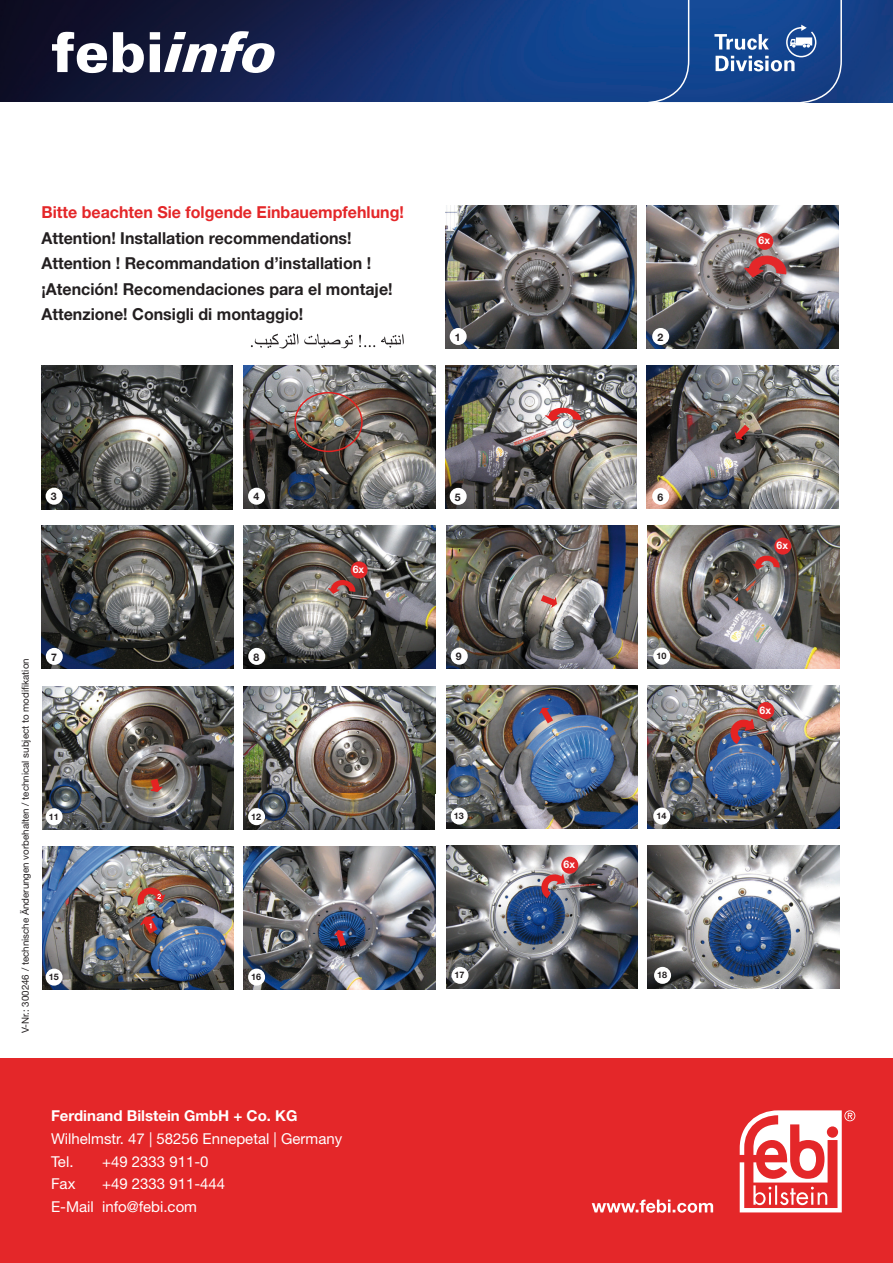
<style>
.page{position:relative;width:893px;height:1263px;background:#fff}
.page>*{position:absolute;margin:0;border:0;box-sizing:border-box;transform-origin:0 0}
.t1{font:700 16.5px/25.5px "Helvetica Neue LT Std";color:#231f20}
.t2{font:700 16.5px "Helvetica Neue LT Std";color:#e42729}
.t3{font:15px/23px "Helvetica Neue LT Std";color:#fff}
.t4{font:700 15px "Helvetica Neue LT Std";color:#fff}
.t5{font:700 10.5px "Helvetica Neue LT Std";color:#fff}
.t6{font:700 10.5px "Helvetica Neue LT Std";color:#231f20}
.t7{font:9.75px "Helvetica Neue LT Std";color:#231f20}
.t8{font:700 9px "Helvetica Neue LT Std";color:#231f20}
</style>
<div class="page">
<div style="left:843px;top:0;width:50px;height:102px;background:#163d82"></div>
<svg style="left:690px;top:0;width:153px;height:103px;background:#194890"></svg>
<svg style="left:0;top:0;width:690px;height:103px;background:#153067"></svg>
<div style="left:0;top:1059px;width:893px;height:204px;background:#e42729"></div>
<svg style="left:740px;top:1110px;width:115px;height:102px"></svg>
<svg style="left:592px;top:1199px;width:121px;height:14px"></svg>
<svg style="left:52px;top:31px;width:223px;height:42px"></svg>
<svg style="left:714px;top:25px;width:102px;height:46px"></svg>
<img style="left:445px;top:205px;width:192px;height:144px">
<img style="left:647px;top:206px;width:191px;height:143px">
<svg style="left:743px;top:254px;width:44px;height:24px"></svg>
<img style="left:41px;top:365px;width:192px;height:144px">
<img style="left:244px;top:365px;width:191px;height:144px">
<div style="left:294px;top:392px;width:69px;height:60px;border:2px solid #e42322;border-radius:50%"></div>
<img style="left:445px;top:365px;width:192px;height:144px">
<svg style="left:544px;top:407px;width:38px;height:14px"></svg>
<img style="left:647px;top:365px;width:191px;height:144px">
<svg style="left:735px;top:425px;width:15px;height:15px"></svg>
<img style="left:42px;top:525px;width:191px;height:144px">
<img style="left:244px;top:525px;width:191px;height:144px">
<svg style="left:328px;top:579px;width:28px;height:15px"></svg>
<img style="left:446px;top:525px;width:192px;height:144px">
<svg style="left:541px;top:595px;width:16px;height:13px"></svg>
<img style="left:648px;top:525px;width:191px;height:144px">
<svg style="left:752px;top:555px;width:28px;height:15px"></svg>
<img style="left:43px;top:686px;width:191px;height:143px">
<svg style="left:150px;top:778px;width:16px;height:15px"></svg>
<img style="left:244px;top:686px;width:191px;height:143px">
<img style="left:446px;top:685px;width:192px;height:144px">
<svg style="left:539px;top:708px;width:14px;height:15px"></svg>
<img style="left:648px;top:685px;width:191px;height:144px">
<svg style="left:729px;top:717px;width:26px;height:28px"></svg>
<img style="left:43px;top:846px;width:191px;height:144px">
<svg style="left:137px;top:915px;width:21px;height:19px"></svg>
<svg style="left:136px;top:886px;width:29px;height:19px"></svg>
<img style="left:244px;top:846px;width:191px;height:144px">
<svg style="left:334px;top:930px;width:12px;height:16px"></svg>
<img style="left:446px;top:845px;width:192px;height:144px">
<svg style="left:540px;top:872px;width:25px;height:26px"></svg>
<img style="left:648px;top:845px;width:191px;height:144px">
<div style="left:756px;top:233px;width:17px;height:17px;background:#e42729;border-radius:50%"></div>
<div style="left:757px;top:702px;width:17px;height:17px;background:#e42729;border-radius:50%"></div>
<div style="left:561px;top:857px;width:17px;height:17px;background:#e42729;border-radius:50%"></div>
<div style="left:774px;top:538px;width:17px;height:17px;background:#e42729;border-radius:50%"></div>
<div style="left:351px;top:561px;width:17px;height:17px;background:#e42729;border-radius:50%"></div>
<div style="left:450px;top:328px;width:17px;height:17px;background:#fff;border-radius:50%"></div>
<div style="left:652px;top:328px;width:17px;height:17px;background:#fff;border-radius:50%"></div>
<div style="left:46px;top:488px;width:17px;height:17px;background:#fff;border-radius:50%"></div>
<div style="left:248px;top:488px;width:17px;height:17px;background:#fff;border-radius:50%"></div>
<div style="left:450px;top:488px;width:17px;height:17px;background:#fff;border-radius:50%"></div>
<div style="left:652px;top:488px;width:17px;height:17px;background:#fff;border-radius:50%"></div>
<div style="left:46px;top:648px;width:17px;height:17px;background:#fff;border-radius:50%"></div>
<div style="left:248px;top:648px;width:17px;height:17px;background:#fff;border-radius:50%"></div>
<div style="left:451px;top:648px;width:17px;height:17px;background:#fff;border-radius:50%"></div>
<div style="left:653px;top:648px;width:17px;height:17px;background:#fff;border-radius:50%"></div>
<div style="left:46px;top:808px;width:17px;height:17px;background:#fff;border-radius:50%"></div>
<div style="left:248px;top:808px;width:17px;height:17px;background:#fff;border-radius:50%"></div>
<div style="left:451px;top:807px;width:17px;height:17px;background:#fff;border-radius:50%"></div>
<div style="left:653px;top:807px;width:17px;height:17px;background:#fff;border-radius:50%"></div>
<div style="left:46px;top:968px;width:17px;height:18px;background:#fff;border-radius:50%"></div>
<div style="left:248px;top:968px;width:17px;height:18px;background:#fff;border-radius:50%"></div>
<div style="left:452px;top:967px;width:17px;height:17px;background:#fff;border-radius:50%"></div>
<div style="left:654px;top:967px;width:17px;height:17px;background:#fff;border-radius:50%"></div>
<svg style="left:381px;top:334px;width:23px;height:14px"></svg>
<svg style="left:359px;top:335px;width:16px;height:12px"></svg>
<svg style="left:251px;top:333px;width:102px;height:15px"></svg>
<p class="t2" style="left:41px;top:202px;width:364px">Bitte beachten Sie folgende Einbauempfehlung!</p>
<p class="t1" style="left:41px;top:225px;width:353px">Attention! Installation recommendations!<br>Attention ! Recommandation d’installation ! ¡Atención! Recomendaciones para el montaje!<br>Attenzione! Consigli di montaggio!</p>
<p class="t5" style="left:758px;top:234px;width:13px">6x</p>
<p class="t6" style="left:455px;top:330px;width:7px">1</p>
<p class="t6" style="left:657px;top:330px;width:7px">2</p>
<p class="t6" style="left:51px;top:490px;width:7px">3</p>
<p class="t6" style="left:253px;top:490px;width:7px">4</p>
<p class="t6" style="left:455px;top:490px;width:7px">5</p>
<p class="t6" style="left:657px;top:490px;width:7px">6</p>
<p class="t5" style="left:353px;top:563px;width:13px">6x</p>
<p class="t7" style="left:20px;top:1033px;width:376px;rotate:-90deg">V-Nr.: 300246 / technische Änderungen vorbehalten / technical subject to modifikation</p>
<p class="t6" style="left:51px;top:650px;width:7px">7</p>
<p class="t6" style="left:254px;top:650px;width:7px">8</p>
<p class="t6" style="left:456px;top:650px;width:7px">9</p>
<p class="t8" style="left:656px;top:650px;width:12px">10</p>
<p class="t8" style="left:49px;top:811px;width:12px">11</p>
<p class="t8" style="left:251px;top:811px;width:12px">12</p>
<p class="t8" style="left:454px;top:810px;width:12px">13</p>
<p class="t8" style="left:656px;top:810px;width:12px">14</p>
<p class="t5" style="left:563px;top:858px;width:13px">6x</p>
<p class="t8" style="left:49px;top:971px;width:12px">15</p>
<p class="t8" style="left:251px;top:971px;width:12px">16</p>
<p class="t8" style="left:455px;top:970px;width:12px">17</p>
<p class="t8" style="left:657px;top:970px;width:12px">18</p>
<p class="t4" style="left:51px;top:1106px;width:248px">Ferdinand Bilstein GmbH + Co. KG</p>
<p class="t3" style="left:51px;top:1126px;width:293px">Wilhelmstr. 47 | 58256 Ennepetal | Germany<br>Tel.</p>
<p class="t3" style="left:102px;top:1149px;width:108px">+49 2333 911-0</p>
<p class="t3" style="left:51px;top:1172px;width:26px">Fax</p>
<p class="t3" style="left:51px;top:1172px;width:176px;text-indent:51px">+49 2333 911-444<br>E-Mail info@febi.com</p>
<p class="t5" style="left:777px;top:539px;width:13px">6x</p>
<p class="t5" style="left:760px;top:703px;width:13px">6x</p>
</div>
